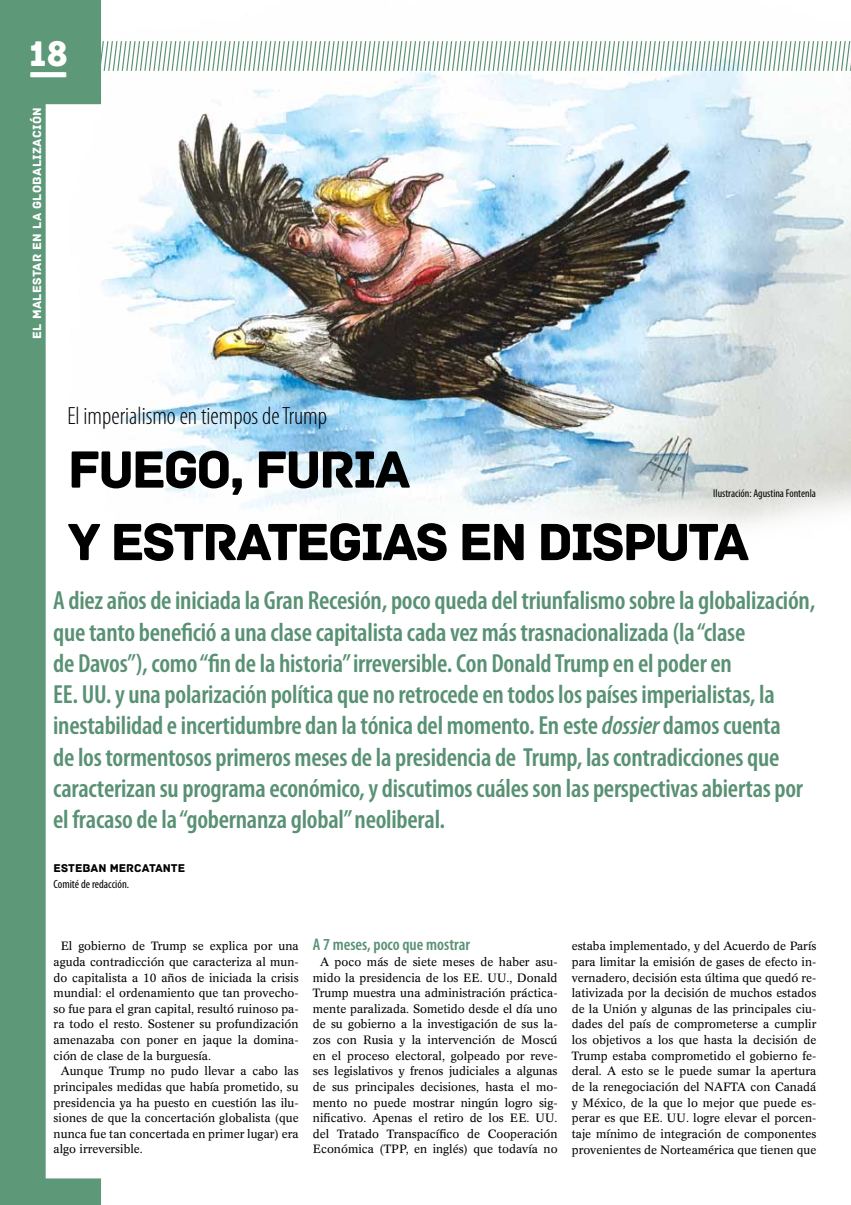
<style>
.page{position:relative;width:851px;height:1205px;background:#fff}
.page>*{position:absolute;margin:0;border:0;box-sizing:border-box;transform-origin:0 0}
.t1{font:55px/72.5px "Archive";letter-spacing:-.05em;color:#000}
.t2{font:37.5px "Archive";color:#fff}
.t3{font:600 condensed 26.25px/31.2px "Myriad Pro";letter-spacing:-.01em;color:#599174}
.t4{font:300 condensed 25px "Myriad Pro";color:#000}
.t5{font:600 condensed 16.88px "Myriad Pro";color:#599174}
.t6{font:12.5px "Archive";letter-spacing:.025em;color:#fff}
.t7{font:11.88px/15.6px "Concorde BE";color:#000;text-align:center}
.t8{font:condensed 11.88px "Myriad Pro";color:#000}
.t9{font:11.88px "Archive";color:#000}
.t10{font:condensed 11.25px "Myriad Pro";color:#000}
.s1{font-style:italic}
</style>
<div class="page">
<svg style="left:0;top:0;width:101px;height:1205px;fill:#5d9879"></svg>
<img style="left:56px;top:0;width:794px;height:596px">
<h2 class="t2" style="left:29px;top:32px;width:41px">18</h2>
<h2 class="t2" style="left:25px;top:81px;width:14px;rotate:-90deg">|</h2>
<p class="t6" style="left:30px;top:339px;width:233px;rotate:-90deg">EL MALESTAR EN LA GLOBALIZACIÓN</p>
<h3 class="t4" style="left:68px;top:402px;width:261px">El imperialismo en tiempos de Trump</h3>
<h1 class="t1" style="left:68px;top:434px;width:683px">FUEGO, FURIA<br>Y ESTRATEGIAS EN DISPUTA</h1>
<p class="t10" style="left:713px;top:487px;width:104px">Ilustración: Agustina Fontenla</p>
<p class="t3" style="left:53px;top:585px;width:763px">A diez años de iniciada la Gran Recesión, poco queda del triunfalismo sobre la globalización, que tanto benefició a una clase capitalista cada vez más trasnacionalizada (la “clase<br>de Davos”), como “fin de la historia” irreversible. Con Donald Trump en el poder en<br>EE. UU. y una polarización política que no retrocede en todos los países imperialistas, la inestabilidad e incertidumbre dan la tónica del momento. En este <span class="s1">dossier</span> damos cuenta<br>de los tormentosos primeros meses de la presidencia de Trump, las contradicciones que caracterizan su programa económico, y discutimos cuáles son las perspectivas abiertas por el fracaso de la “gobernanza global” neoliberal.</p>
<p class="t9" style="left:54px;top:861px;width:133px">ESTEBAN MERCATANTE</p>
<p class="t8" style="left:54px;top:877px;width:77px">Comité de redacción.</p>
<p class="t7" style="left:61px;top:938px;width:239px">El gobierno de Trump se explica por una</p>
<p class="t7" style="left:54px;top:954px;width:246px">aguda contradicción que caracteriza al mun-</p>
<p class="t7" style="left:54px;top:970px;width:246px">do capitalista a 10 años de iniciada la crisis</p>
<p class="t7" style="left:54px;top:985px;width:246px">mundial: el ordenamiento que tan provecho-</p>
<p class="t7" style="left:54px;top:1001px;width:246px">so fue para el gran capital, resultó ruinoso pa-</p>
<p class="t7" style="left:54px;top:1016px;width:246px">ra todo el resto. Sostener su profundización</p>
<p class="t7" style="left:54px;top:1032px;width:246px">amenazaba con poner en jaque la domina-</p>
<p class="t7" style="left:54px;top:1048px;width:159px">ción de clase de la burguesía.</p>
<p class="t7" style="left:61px;top:1063px;width:239px">Aunque Trump no pudo llevar a cabo las</p>
<p class="t7" style="left:54px;top:1079px;width:246px">principales medidas que había prometido, su</p>
<p class="t7" style="left:54px;top:1095px;width:246px">presidencia ya ha puesto en cuestión las ilu-</p>
<p class="t7" style="left:54px;top:1110px;width:246px">siones de que la concertación globalista (que</p>
<p class="t7" style="left:54px;top:1126px;width:246px">nunca fue tan concertada en primer lugar) era</p>
<p class="t7" style="left:54px;top:1141px;width:91px">algo irreversible.</p>
<h3 class="t5" style="left:313px;top:935px;width:159px">A 7 meses, poco que mostrar</h3>
<p class="t7" style="left:313px;top:954px;width:246px">A poco más de siete meses de haber asu&shy;mido la presidencia de los EE. UU., Donald Trump muestra una administración práctica&shy;mente paralizada. Sometido desde el día uno de su gobierno a la investigación de sus la&shy;zos con Rusia y la intervención de Moscú en el proceso electoral, golpeado por reve&shy;ses legislativos y frenos judiciales a algunas de sus principales decisiones, hasta el mo&shy;mento no puede mostrar ningún logro sig&shy;nificativo. Apenas el retiro de los EE. UU. del Tratado Transpacífico de Cooperación Económica (TPP, en inglés) que todavía no</p>
<p class="t7" style="left:571px;top:938px;width:246px;text-align:justify">estaba implementado, y del Acuerdo de París para limitar la emisión de gases de efecto in&shy;vernadero, decisión esta última que quedó re&shy;lativizada por la decisión de muchos estados de la Unión y algunas de las principales ciu&shy;dades del país de comprometerse a cumplir los objetivos a los que hasta la decisión de Trump estaba comprometido el gobierno fe&shy;deral. A esto se le puede sumar la apertura de la renegociación del NAFTA con Canadá y México, de la que lo mejor que puede es&shy;perar es que EE. UU. logre elevar el porcen&shy;taje mínimo de integración de componentes provenientes de Norteamérica que tienen que</p>
</div>
